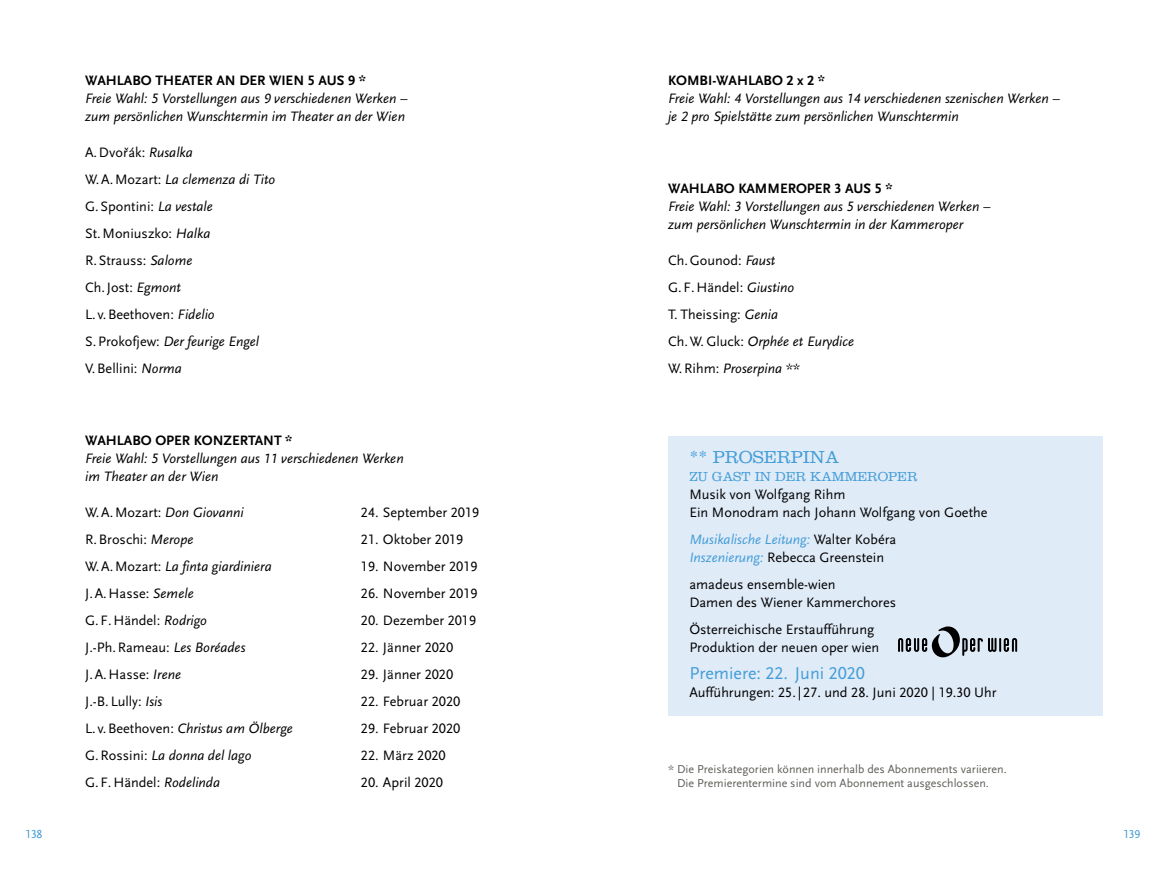
<style>
.page{position:relative;width:1166px;height:872px;background:#fff}
.page>*{position:absolute;margin:0;border:0;box-sizing:border-box;transform-origin:0 0}
.t1{font:18px "Scala Sans LF";color:#439dd7}
.t2{font:300 18px "Clarendon";color:#439dd7}
.t3{font:14.25px/27px "Scala Sans LF";color:#000}
.t4{font:italic 14.25px/18px "Scala Sans LF";color:#000}
.t5{font:700 14.25px "Scala Sans LF";color:#000}
.t6{font:italic 14.25px/18px "Scala Sans LF";color:#439dd7}
.t7{font:300 13.5px "Clarendon";color:#439dd7}
.t8{font:12px/14.2px "Scala Sans LF";color:#625f5a}
.t9{font:12px "Scala Sans LF";letter-spacing:-.04em;color:#439dd7}
.s1{font-style:italic}
.s2{font-style:normal}
.s3{font-style:normal;color:#000}
</style>
<div class="page">
<div style="left:668px;top:436px;width:433px;height:279px;background:#e0ebf8"></div>
<svg style="left:898px;top:626px;width:118px;height:31px"></svg>
<p class="t5" style="left:85px;top:73px;width:282px">WAHLABO THEATER AN DER WIEN 5 AUS 9 *</p>
<p class="t4" style="left:85px;top:90px;width:323px">Freie Wahl: 5 Vorstellungen aus 9 verschiedenen Werken – zum persönlichen Wunschtermin im Theater an der Wien</p>
<p class="t3" style="left:85px;top:139px;width:192px">A.Dvorˇák: <span class="s1">Rusalka<br></span>W.A.Mozart: <span class="s1">La clemenza di Tito<br></span>G.Spontini: <span class="s1">La vestale<br></span>St.Moniuszko: <span class="s1">Halka<br></span>R.Strauss: <span class="s1">Salome<br></span>Ch.Jost: <span class="s1">Egmont<br></span>L. v.Beethoven: <span class="s1">Fidelio<br></span>S.Prokofjew: <span class="s1">Der feurige Engel<br></span>V.Bellini: <span class="s1">Norma</span></p>
<p class="t5" style="left:85px;top:433px;width:209px">WAHLABO OPER KONZERTANT *</p>
<p class="t4" style="left:85px;top:450px;width:320px">Freie Wahl: 5 Vorstellungen aus 11 verschiedenen Werken im Theater an der Wien</p>
<p class="t3" style="left:85px;top:499px;width:160px">W.A.Mozart: <span class="s1">Don Giovanni</span></p>
<p class="t3" style="left:361px;top:499px;width:120px">24. September 2019</p>
<p class="t3" style="left:85px;top:526px;width:110px">R.Broschi: <span class="s1">Merope</span></p>
<p class="t3" style="left:361px;top:526px;width:104px">21. Oktober 2019</p>
<p class="t4" style="left:85px;top:558px;width:188px"><span class="s2">W.A.Mozart:</span> La finta giardiniera</p>
<p class="t3" style="left:361px;top:553px;width:118px">19. November 2019</p>
<p class="t3" style="left:85px;top:580px;width:110px">J.A.Hasse: <span class="s1">Semele</span></p>
<p class="t3" style="left:361px;top:580px;width:118px">26. November 2019</p>
<p class="t3" style="left:85px;top:607px;width:123px">G.F.Händel: <span class="s1">Rodrigo</span></p>
<p class="t3" style="left:361px;top:607px;width:117px">20. Dezember 2019</p>
<p class="t3" style="left:85px;top:634px;width:162px">J.-Ph.Rameau: <span class="s1">Les Boréades</span></p>
<p class="t3" style="left:361px;top:634px;width:94px">22. Jänner 2020</p>
<p class="t3" style="left:85px;top:661px;width:97px">J.A.Hasse: <span class="s1">Irene</span></p>
<p class="t3" style="left:361px;top:661px;width:94px">29. Jänner 2020</p>
<p class="t3" style="left:85px;top:688px;width:79px">J.-B. Lully: <span class="s1">Isis</span></p>
<p class="t3" style="left:361px;top:688px;width:101px">22. Februar 2020</p>
<p class="t4" style="left:85px;top:720px;width:209px"><span class="s2">L. v.Beethoven:</span> Christus am Ölberge</p>
<p class="t3" style="left:361px;top:715px;width:101px">29. Februar 2020</p>
<p class="t4" style="left:85px;top:747px;width:168px"><span class="s2">G.Rossini:</span> La donna del lago</p>
<p class="t3" style="left:361px;top:742px;width:86px">22. März 2020</p>
<p class="t3" style="left:85px;top:769px;width:136px">G.F.Händel: <span class="s1">Rodelinda</span></p>
<p class="t3" style="left:361px;top:769px;width:84px">20. April 2020</p>
<p class="t5" style="left:668px;top:73px;width:158px">KOMBI-WAHLABO 2 x 2 *</p>
<p class="t4" style="left:668px;top:90px;width:393px">Freie Wahl: 4 Vorstellungen aus 14 verschiedenen szenischen Werken – je 2 pro Spielstätte zum persönlichen Wunschtermin</p>
<p class="t5" style="left:668px;top:181px;width:226px">WAHLABO KAMMEROPER 3 AUS 5 *</p>
<p class="t4" style="left:668px;top:198px;width:323px">Freie Wahl: 3 Vorstellungen aus 5 verschiedenen Werken – zum persönlichen Wunschtermin in der Kammeroper</p>
<p class="t3" style="left:668px;top:247px;width:188px">Ch.Gounod: <span class="s1">Faust<br></span>G.F.Händel: <span class="s1">Giustino<br></span>T. Theissing: <span class="s1">Genia<br></span>Ch.W. Gluck: <span class="s1">Orphée et Eurydice<br></span>W.Rihm: <span class="s1">Proserpina **</span></p>
<p class="t2" style="left:689px;top:447px;width:151px">** PROSERPINA</p>
<p class="t7" style="left:689px;top:469px;width:229px">ZU GAST IN DER KAMMEROPER</p>
<p class="t3" style="left:689px;top:486px;width:299px;line-height:18px">Musik von Wolfgang Rihm<br>Ein Monodram nach Johann Wolfgang von Goethe</p>
<p class="t6" style="left:689px;top:531px;width:208px">Musikalische Leitung: <span class="s3">Walter Kobéra<br></span>Inszenierung: <span class="s3">Rebecca Greenstein</span></p>
<p class="t3" style="left:689px;top:576px;width:208px;line-height:18px">amadeus ensemble-wien<br>Damen des Wiener Kammerchores</p>
<p class="t3" style="left:689px;top:621px;width:191px;line-height:18px">Österreichische Erstaufführung<br>Produktion der neuen oper wien</p>
<p class="t1" style="left:689px;top:663px;width:177px">Premiere: 22. Juni 2020</p>
<p class="t3" style="left:689px;top:679px;width:309px">Aufführungen: 25.|27. und 28. Juni 2020 | 19.30 Uhr</p>
<p class="t8" style="left:677px;top:761px;width:331px;text-indent:-9px">* Die Preiskategorien können innerhalb des Abonnements variieren.<br>Die Premierentermine sind vom Abonnement ausgeschlossen.</p>
<p class="t9" style="left:25px;top:828px;width:19px">138</p>
<p class="t9" style="left:1123px;top:828px;width:19px">139</p>
</div>
